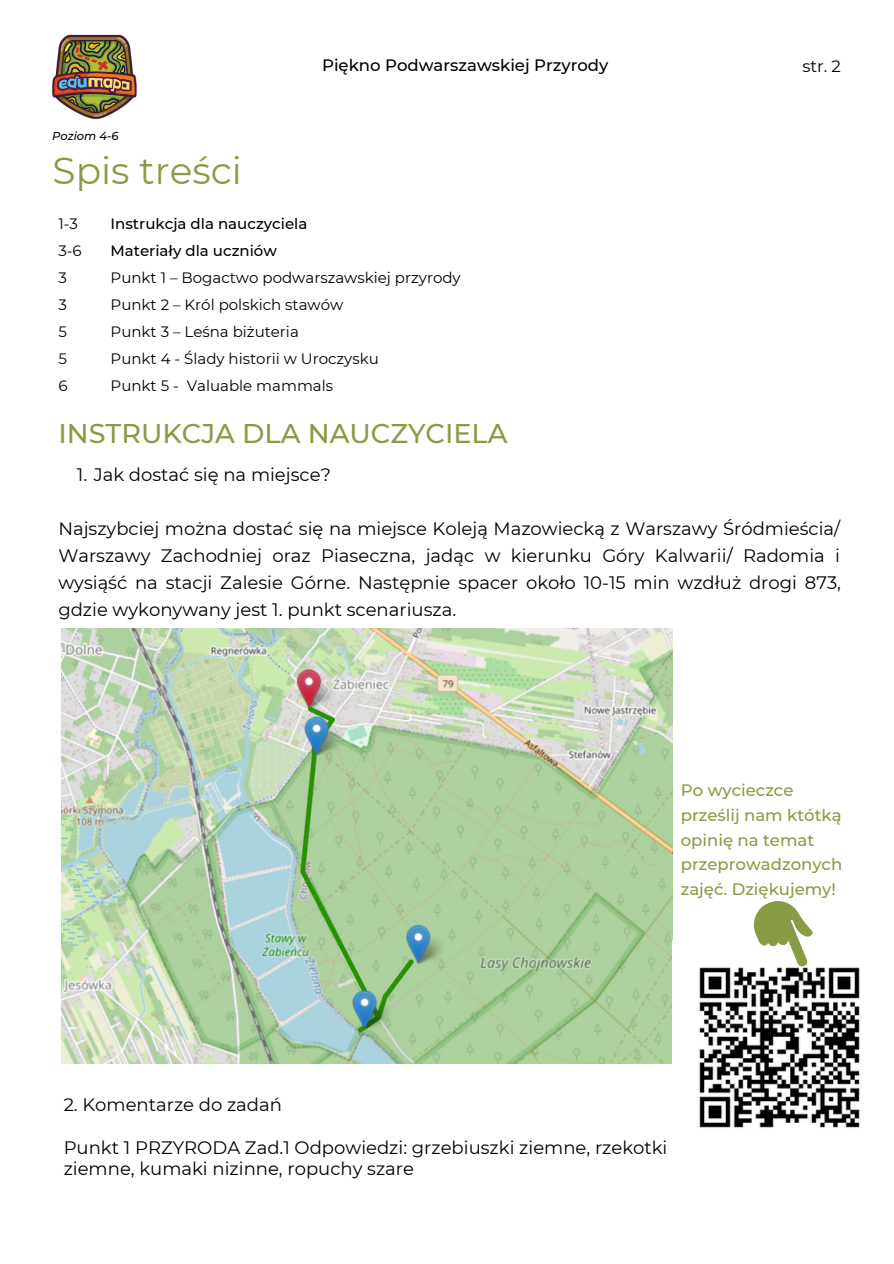
<style>
.page{position:relative;width:894px;height:1264px;background:#fff}
.page>*{position:absolute;margin:0;border:0;box-sizing:border-box;transform-origin:0 0}
.t1{font:37.5px "Montserrat";color:#889c45}
.t2{font:500 27px "Montserrat";color:#889c45}
.t3{font:18px/27px "Montserrat";color:#000;text-align:justify}
.t4{font:500 16.5px/24.8px "Montserrat";color:#889c45}
.t5{font:500 16.5px "Montserrat";color:#000}
.t6{font:16.5px "Montserrat";color:#000}
.t7{font:15px "Montserrat";color:#000}
.t8{font:500 15px "Montserrat";color:#000}
.t9{font:italic 500 11.55px "Montserrat";color:#000}
</style>
<div class="page">
<img style="left:52px;top:34px;width:85px;height:86px">
<img style="left:61px;top:628px;width:611px;height:435px">
<img style="left:699px;top:967px;width:161px;height:161px">
<svg style="left:746px;top:901px;width:78px;height:77px"></svg>
<p class="t9" style="left:52px;top:128px;width:68px">Poziom 4-6</p>
<p class="t5" style="left:322px;top:55px;width:288px">Piękno Podwarszawskiej Przyrody</p>
<p class="t1" style="left:53px;top:148px;width:191px">Spis treści</p>
<p class="t7" style="left:58px;top:214px;width:21px">1-3</p>
<p class="t7" style="left:58px;top:241px;width:25px">3-6</p>
<p class="t7" style="left:58px;top:268px;width:10px">3</p>
<p class="t7" style="left:58px;top:295px;width:10px">3</p>
<p class="t7" style="left:58px;top:322px;width:10px">5</p>
<p class="t7" style="left:58px;top:349px;width:10px">5</p>
<p class="t7" style="left:58px;top:376px;width:11px">6</p>
<p class="t8" style="left:110px;top:214px;width:198px">Instrukcja dla nauczyciela</p>
<p class="t8" style="left:110px;top:241px;width:168px">Materiały dla uczniów</p>
<p class="t7" style="left:110px;top:268px;width:351px">Punkt 1 – Bogactwo podwarszawskiej przyrody</p>
<p class="t7" style="left:110px;top:295px;width:234px">Punkt 2 – Król polskich stawów</p>
<p class="t7" style="left:110px;top:322px;width:190px">Punkt 3 – Leśna biżuteria</p>
<p class="t7" style="left:110px;top:349px;width:270px">Punkt 4 - Ślady historii w Uroczysku</p>
<p class="t7" style="left:110px;top:376px;width:224px">Punkt 5 - Valuable mammals</p>
<p class="t2" style="left:58px;top:416px;width:450px">INSTRUKCJA DLA NAUCZYCIELA</p>
<p class="t6" style="left:802px;top:56px;width:40px">str. 2</p>
<p class="t3" style="left:77px;top:461px;width:255px">1. Jak dostać się na miejsce?</p>
<p class="t3" style="left:58px;top:515px;width:783px">Najszybciej można dostać się na miejsce Koleją Mazowiecką z Warszawy Śródmieścia/ Warszawy Zachodniej oraz Piaseczna, jadąc w kierunku Góry Kalwarii/ Radomia i wysiąść na stacji Zalesie Górne. Następnie spacer około 10-15 min wzdłuż drogi 873, gdzie wykonywany jest 1. punkt scenariusza.</p>
<p class="t4" style="left:680px;top:777px;width:163px">Po wycieczce prześlij nam któtką opinię na temat przeprowadzonych zajęć. Dziękujemy!</p>
<p class="t3" style="left:64px;top:1090px;width:220px">2. Komentarze do zadań</p>
<p class="t3" style="left:64px;top:1136px;width:605px;line-height:21.5px">Punkt 1 PRZYRODA Zad.1 Odpowiedzi: grzebiuszki ziemne, rzekotki ziemne, kumaki nizinne, ropuchy szare</p>
</div>
